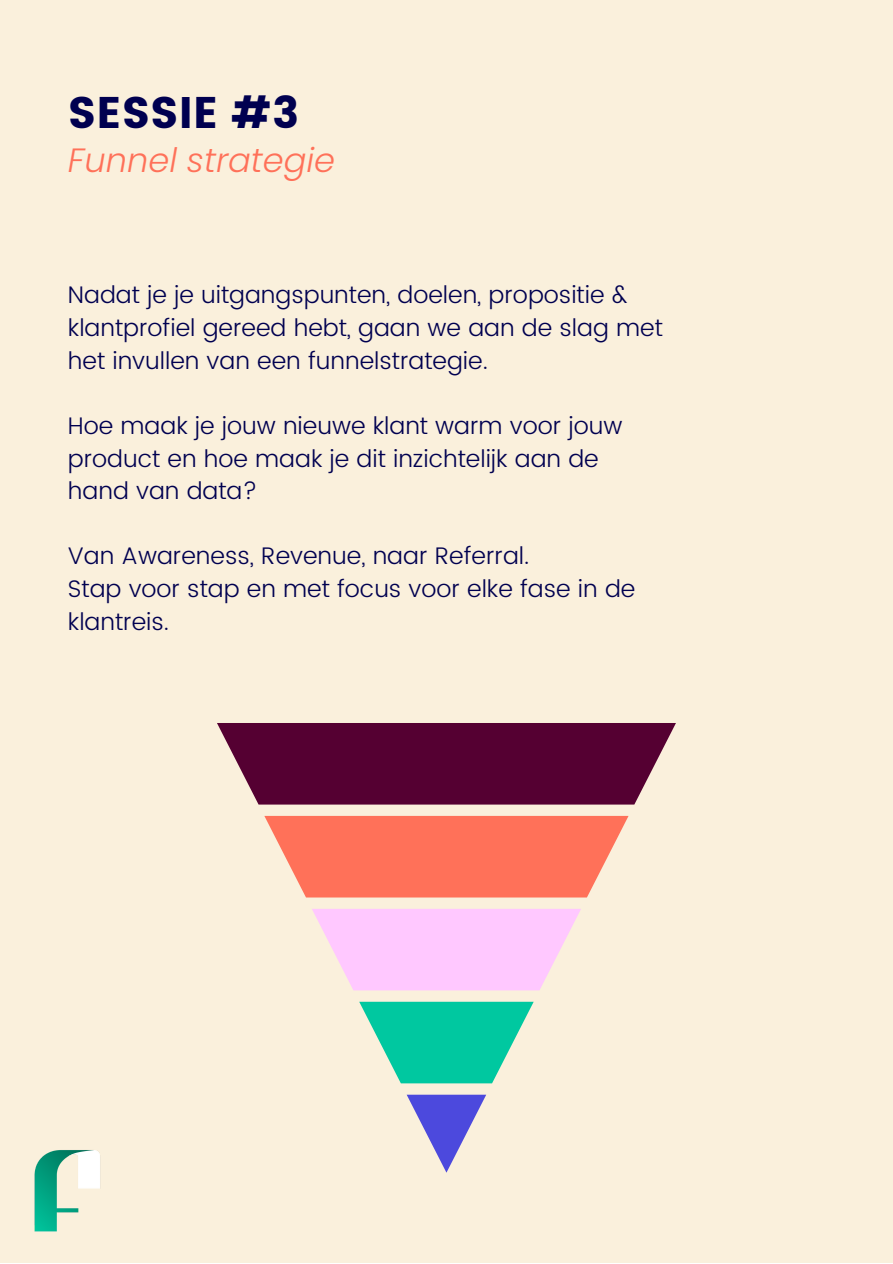
<style>
.page{position:relative;width:893px;height:1264px;background:#fff}
.page>*{position:absolute;margin:0;border:0;box-sizing:border-box;transform-origin:0 0}
.t1{font:44.1px "Poppins";color:#000050}
.t2{font:italic 300 33.6px "Poppins";color:#ff7159}
.t3{font:300 24px/32.5px "Poppins";color:#000050}
</style>
<div class="page">
<div style="left:0;top:0;width:892px;height:1262px;background:#faf0dc"></div>
<img style="left:34px;top:1150px;width:66px;height:82px">
<svg style="left:406px;top:1094px;width:80px;height:78px"></svg>
<svg style="left:359px;top:1001px;width:174px;height:82px"></svg>
<svg style="left:312px;top:909px;width:269px;height:81px"></svg>
<svg style="left:264px;top:816px;width:364px;height:81px"></svg>
<svg style="left:217px;top:723px;width:458px;height:81px"></svg>
<p class="t1" style="left:68px;top:87px;width:233px">SESSIE #3</p>
<p class="t2" style="left:68px;top:137px;width:269px">Funnel strategie</p>
<p class="t3" style="left:68px;top:279px;width:596px">Nadat je je uitgangspunten, doelen, propositie &amp; klantprofiel gereed hebt, gaan we aan de slag met het invullen van een funnelstrategie.</p>
<p class="t3" style="left:68px;top:409px;width:556px">Hoe maak je jouw nieuwe klant warm voor jouw product en hoe maak je dit inzichtelijk aan de hand van data?</p>
<p class="t3" style="left:68px;top:540px;width:463px">Van Awareness, Revenue, naar Referral.</p>
<p class="t3" style="left:68px;top:572px;width:569px">Stap voor stap en met focus voor elke fase in de klantreis.</p>
</div>
